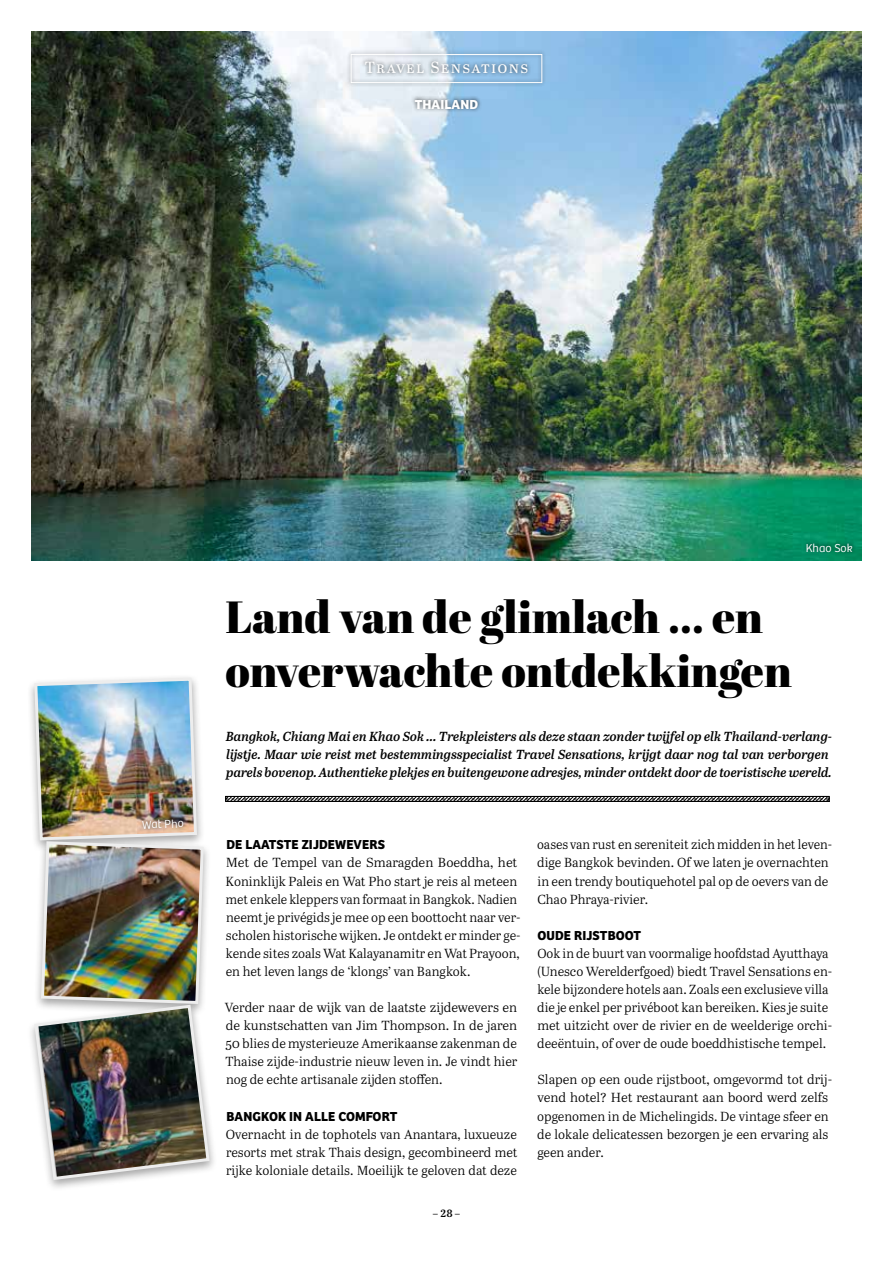
<style>
.page{position:relative;width:893px;height:1263px;background:#fff}
.page>*{position:absolute;margin:0;border:0;box-sizing:border-box;transform-origin:0 0}
.t1{font:45px/54px "Abril Fatface";color:#000}
.t2{font:16.2px "Abril Text";letter-spacing:.08em;color:#fff}
.t3{font:700 13.5px "Bree";letter-spacing:.01em;color:#000}
.t4{font:700 13.5px "Bree";letter-spacing:.01em;color:#fff}
.t5{font:13.2px/18px "Abril Text Lt";color:#000}
.t6{font:italic 600 13.2px/18px "Abril Text";color:#000}
.t7{font:300 12px "Bree";color:#fff}
.t8{font:600 10.5px "Abril Text";color:#000}
</style>
<div class="page">
<img style="left:32px;top:32px;width:829px;height:528px">
<div style="left:410px;top:95px;width:72px;height:18px;background:#000;opacity:.75"></div>
<svg style="left:225px;top:796px;width:604px;height:6px;background:#535353"></svg>
<div style="left:802px;top:538px;width:54px;height:18px;background:#000;opacity:.75"></div>
<div style="left:27px;top:674px;width:178px;height:178px;background:#000;opacity:.35"></div>
<div style="left:27px;top:1001px;width:190px;height:191px;background:#000;opacity:.35"></div>
<img style="left:33px;top:676px;width:178px;height:506px">
<div style="left:346px;top:50px;width:200px;height:37px;background:#000;opacity:.75"></div>
<div style="left:351px;top:54px;width:191px;height:29px;border:1px solid #fff"></div>
<div style="left:138px;top:815px;width:50px;height:18px;background:#000;opacity:.75"></div>
<p class="t2" style="left:365px;top:56px;width:165px">Travel Sensations</p>
<p class="t4" style="left:415px;top:96px;width:65px">THAILAND</p>
<p class="t7" style="left:142px;top:818px;width:43px;rotate:-2deg">Wat Pho</p>
<p class="t7" style="left:806px;top:541px;width:48px">Khao Sok</p>
<h1 class="t1" style="left:225px;top:588px;width:568px">Land van de glimlach … en onverwachte ontdekkingen</h1>
<p class="t6" style="left:226px;top:727px;width:608px">Bangkok, Chiang Mai en Khao Sok … Trekpleisters als deze staan zonder twijfel op elk Thailand-verlang&shy;lijstje. Maar wie reist met bestemmingsspecialist Travel Sensations, krijgt daar nog tal van verborgen parels bovenop. Authentieke plekjes en buitengewone adresjes, minder ontdekt door de toeristische wereld.</p>
<p class="t3" style="left:226px;top:837px;width:160px">DE LAATSTE ZIJDEWEVERS</p>
<p class="t5" style="left:226px;top:853px;width:297px">Met de Tempel van de Smaragden Boeddha, het Koninklijk Paleis en Wat Pho start je reis al meteen met enkele kleppers van formaat in Bangkok. Nadien neemt je privégids je mee op een boottocht naar ver&shy;scholen historische wijken. Je ontdekt er minder ge&shy;kende sites zoals Wat Kalayanamitr en Wat Prayoon, en het leven langs de ‘klongs’ van Bangkok.</p>
<p class="t5" style="left:225px;top:998px;width:294px;text-align:justify">Verder naar de wijk van de laatste zijdewevers en de kunstschatten van Jim Thompson. In de jaren 50 blies de mysterieuze Amerikaanse zakenman de Thaise zijde-industrie nieuw leven in. Je vindt hier nog de echte artisanale zijden stoffen.</p>
<p class="t3" style="left:226px;top:1108px;width:172px">BANGKOK IN ALLE COMFORT</p>
<p class="t5" style="left:226px;top:1124px;width:293px;text-align:justify">Overnacht in de tophotels van Anantara, luxueuze resorts met strak Thais design, gecombineerd met rijke koloniale details. Moeilijk te geloven dat deze</p>
<p class="t8" style="left:433px;top:1206px;width:29px">– 28 –</p>
<p class="t5" style="left:537px;top:835px;width:296px">oases van rust en sereniteit zich midden in het leven&shy;dige Bangkok bevinden. Of we laten je overnachten in een trendy boutiquehotel pal op de oevers van de Chao Phraya-rivier.</p>
<p class="t3" style="left:537px;top:927px;width:105px">OUDE RIJSTBOOT</p>
<p class="t5" style="left:537px;top:944px;width:297px">Ook in de buurt van voormalige hoofdstad Ayutthaya (Unesco Werelderfgoed) biedt Travel Sensations en&shy;kele bijzondere hotels aan. Zoals een exclusieve villa die je enkel per privéboot kan bereiken. Kies je suite met uitzicht over de rivier en de weelderige orchi&shy;deeëntuin, of over de oude boeddhistische tempel.</p>
<p class="t5" style="left:537px;top:1070px;width:296px">Slapen op een oude rijstboot, omgevormd tot drij&shy;vend hotel? Het restaurant aan boord werd zelfs opgenomen in de Michelingids. De vintage sfeer en de lokale delicatessen bezorgen je een ervaring als geen ander.</p>
</div>
